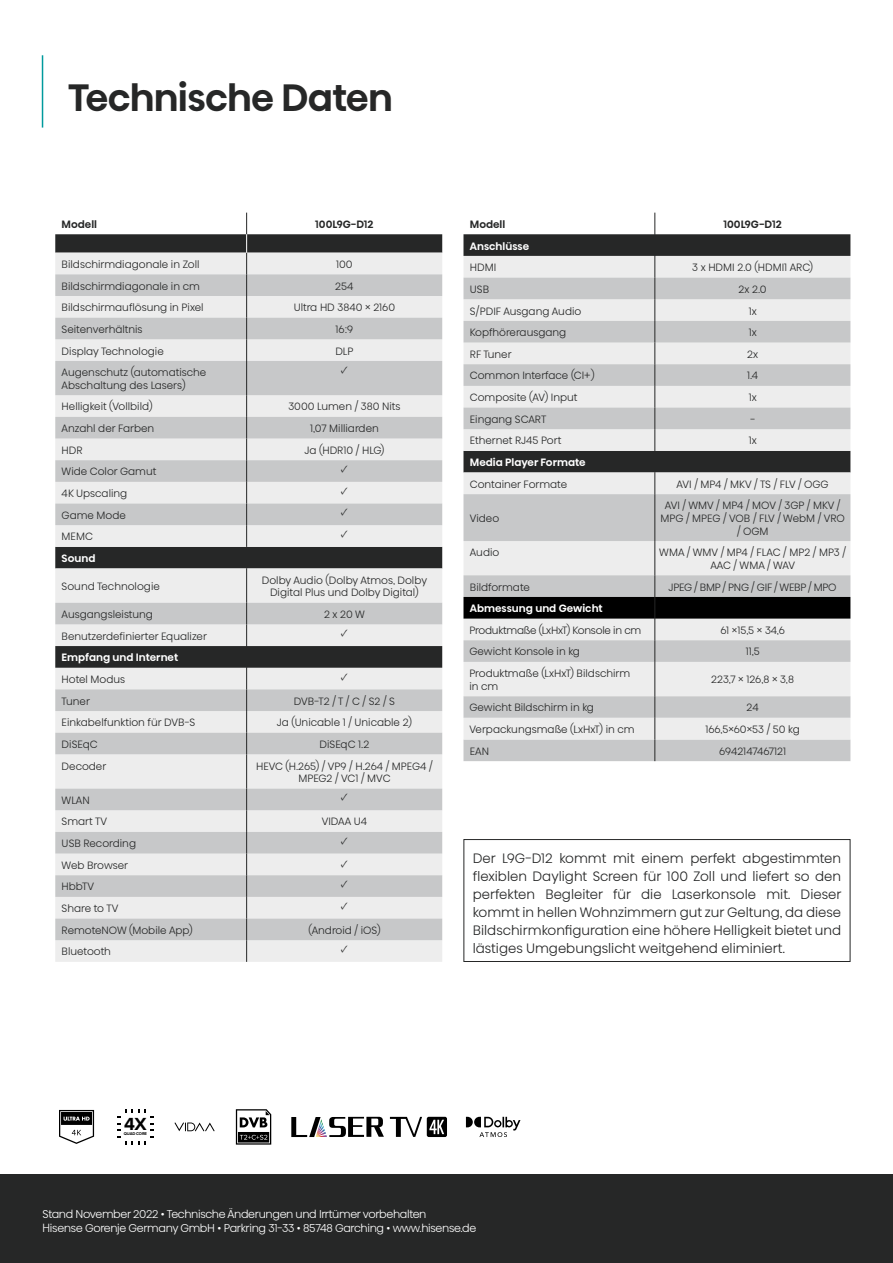
<style>
.page{position:relative;width:893px;height:1263px;background:#fff}
.page>*{position:absolute;margin:0;border:0;box-sizing:border-box;transform-origin:0 0}
.t1{font:500 37.5px "Hisense Alfabet";letter-spacing:-.02em;color:#262727}
.t2{font:700 18.15px "Proxima Nova";color:#000}
.t3{font:300 13.5px/18px "Hisense Alfabet";color:#262727;text-align:justify}
.t4{font:300 11.25px/13.5px "Hisense Alfabet";letter-spacing:-.03em;color:#fff}
.t5{font:300 10.5px/12.6px "Hisense Alfabet";color:#262727;text-align:center}
.t6{font:500 10.5px "Hisense Alfabet";color:#fff}
.t7{font:500 10.5px "Hisense Alfabet";color:#262727}
.t8{font:300 10.5px "Hisense Alfabet";letter-spacing:-.02em;color:#262727}
.t9{font:300 10.5px "Hisense Alfabet";letter-spacing:-.025em;color:#262727}
.t10{font:500 10.5px "Minion Pro";color:#262727}
.t11{font:700 4.2px "Proxima Nova";letter-spacing:-.03em;color:#000}
</style>
<div class="page">
<div style="left:0;top:1175px;width:893px;height:88px;background:#262727"></div>
<hr style="left:42px;top:55px;width:1px;height:73px;background:#009a9d">
<div style="left:463px;top:839px;width:387px;height:123px;border:1px solid #262727"></div>
<svg style="left:55px;top:234px;width:387px;height:19px;background:#2f3030"></svg>
<div style="left:55px;top:253px;width:387px;height:709px;background:#ededed"></div>
<svg style="left:55px;top:274px;width:387px;height:666px;background:#d3d4d4"></svg>
<hr style="left:246px;top:361px;width:1px;height:34px;background:#262727">
<svg style="left:246px;top:395px;width:1px;height:173px"></svg>
<hr style="left:246px;top:568px;width:1px;height:35px;background:#262727">
<svg style="left:55px;top:603px;width:387px;height:151px;background:#bfc0c0"></svg>
<hr style="left:246px;top:754px;width:1px;height:35px;background:#262727">
<svg style="left:246px;top:789px;width:1px;height:173px"></svg>
<svg style="left:246px;top:213px;width:1px;height:148px"></svg>
<svg style="left:59px;top:1110px;width:35px;height:34px"></svg>
<svg style="left:175px;top:1122px;width:40px;height:9px"></svg>
<svg style="left:117px;top:1109px;width:37px;height:36px"></svg>
<svg style="left:235px;top:1109px;width:37px;height:36px"></svg>
<svg style="left:236px;top:1109px;width:35px;height:35px"></svg>
<svg style="left:463px;top:234px;width:387px;height:22px;background:#2a2b2b"></svg>
<div style="left:463px;top:256px;width:387px;height:22px;background:#ededed"></div>
<svg style="left:463px;top:278px;width:387px;height:297px;background:#cdcece"></svg>
<svg style="left:654px;top:213px;width:1px;height:281px"></svg>
<hr style="left:654px;top:494px;width:1px;height:47px;background:#262727">
<hr style="left:654px;top:541px;width:1px;height:34px;background:#262727">
<svg style="left:463px;top:575px;width:387px;height:186px;background:#bfc0c0"></svg>
<svg style="left:291px;top:1117px;width:93px;height:20px"></svg>
<svg style="left:390px;top:1117px;width:57px;height:20px"></svg>
<svg style="left:466px;top:1117px;width:54px;height:20px"></svg>
<h1 class="t1" style="left:68px;top:71px;width:327px">Technische Daten</h1>
<p class="t7" style="left:62px;top:217px;width:37px">Modell</p>
<p class="t7" style="left:315px;top:217px;width:60px">100L9G-D12</p>
<p class="t5" style="left:62px;top:256px;width:139px">Bildschirmdiagonale in Zoll</p>
<p class="t5" style="left:336px;top:256px;width:18px">100</p>
<p class="t5" style="left:62px;top:278px;width:140px">Bildschirmdiagonale in cm</p>
<p class="t5" style="left:335px;top:278px;width:20px">254</p>
<p class="t5" style="left:62px;top:300px;width:143px">Bildschirmauflösung in Pixel</p>
<p class="t5" style="left:294px;top:300px;width:103px">Ultra HD 3840 × 2160</p>
<p class="t5" style="left:62px;top:321px;width:82px">Seitenverhältnis</p>
<p class="t5" style="left:336px;top:321px;width:19px">16:9</p>
<p class="t5" style="left:62px;top:343px;width:104px">Display Technologie</p>
<p class="t5" style="left:335px;top:343px;width:20px">DLP</p>
<p class="t5" style="left:62px;top:365px;width:146px;text-align:left">Augenschutz (automatische<br>Abschaltung des Lasers)</p>
<p class="t10" style="left:341px;top:362px;width:9px">✓</p>
<p class="t5" style="left:62px;top:399px;width:93px">Helligkeit (Vollbild)</p>
<p class="t5" style="left:288px;top:399px;width:114px">3000 Lumen / 380 Nits</p>
<p class="t5" style="left:62px;top:420px;width:94px">Anzahl der Farben</p>
<p class="t5" style="left:310px;top:420px;width:70px">1,07 Milliarden</p>
<p class="t5" style="left:62px;top:442px;width:23px">HDR</p>
<p class="t5" style="left:304px;top:442px;width:81px">Ja (HDR10 / HLG)</p>
<p class="t5" style="left:62px;top:464px;width:96px">Wide Color Gamut</p>
<p class="t10" style="left:341px;top:462px;width:9px">✓</p>
<p class="t5" style="left:62px;top:485px;width:67px">4K Upscaling</p>
<p class="t10" style="left:341px;top:483px;width:9px">✓</p>
<p class="t5" style="left:62px;top:507px;width:66px">Game Mode</p>
<p class="t10" style="left:341px;top:505px;width:9px">✓</p>
<p class="t5" style="left:62px;top:529px;width:33px">MEMC</p>
<p class="t10" style="left:341px;top:526px;width:9px">✓</p>
<p class="t6" style="left:62px;top:551px;width:35px">Sound</p>
<p class="t5" style="left:62px;top:578px;width:100px">Sound Technologie</p>
<p class="t5" style="left:262px;top:572px;width:167px">Dolby Audio (Dolby Atmos, Dolby<br>Digital Plus und Dolby Digital)</p>
<p class="t5" style="left:62px;top:606px;width:93px">Ausgangsleistung</p>
<p class="t5" style="left:324px;top:606px;width:42px">2 x 20 W</p>
<p class="t5" style="left:62px;top:628px;width:147px">Benutzerdefinierter Equalizer</p>
<p class="t10" style="left:341px;top:626px;width:9px">✓</p>
<p class="t6" style="left:62px;top:650px;width:118px">Empfang und Internet</p>
<p class="t5" style="left:62px;top:671px;width:65px">Hotel Modus</p>
<p class="t10" style="left:341px;top:669px;width:9px">✓</p>
<p class="t5" style="left:62px;top:693px;width:30px">Tuner</p>
<p class="t5" style="left:294px;top:693px;width:103px">DVB-T2 / T / C / S2 / S</p>
<p class="t5" style="left:62px;top:715px;width:135px">Einkabelfunktion für DVB-S</p>
<p class="t5" style="left:277px;top:715px;width:136px">Ja (Unicable 1 / Unicable 2)</p>
<p class="t5" style="left:62px;top:736px;width:37px">DiSEqC</p>
<p class="t5" style="left:320px;top:736px;width:51px">DiSEqC 1.2</p>
<p class="t5" style="left:62px;top:758px;width:46px">Decoder</p>
<p class="t5" style="left:256px;top:758px;width:178px">HEVC (H.265) / VP9 / H.264 / MPEG4 /<br>MPEG2 / VC1 / MVC</p>
<p class="t5" style="left:62px;top:792px;width:30px">WLAN</p>
<p class="t10" style="left:341px;top:790px;width:9px">✓</p>
<p class="t5" style="left:62px;top:814px;width:47px">Smart TV</p>
<p class="t5" style="left:322px;top:814px;width:47px">VIDAA U4</p>
<p class="t5" style="left:62px;top:835px;width:76px">USB Recording</p>
<p class="t10" style="left:341px;top:833px;width:9px">✓</p>
<p class="t5" style="left:62px;top:857px;width:68px">Web Browser</p>
<p class="t10" style="left:341px;top:857px;width:9px">✓</p>
<p class="t5" style="left:62px;top:879px;width:34px">HbbTV</p>
<p class="t10" style="left:341px;top:876px;width:9px">✓</p>
<p class="t5" style="left:62px;top:900px;width:58px">Share to TV</p>
<p class="t10" style="left:341px;top:898px;width:9px">✓</p>
<p class="t5" style="left:62px;top:922px;width:133px">RemoteNOW (Mobile App)</p>
<p class="t5" style="left:308px;top:922px;width:74px">(Android / iOS)</p>
<p class="t5" style="left:62px;top:944px;width:51px">Bluetooth</p>
<p class="t10" style="left:341px;top:941px;width:9px">✓</p>
<p class="t7" style="left:470px;top:217px;width:37px">Modell</p>
<p class="t7" style="left:723px;top:217px;width:60px">100L9G-D12</p>
<p class="t6" style="left:470px;top:238px;width:61px">Anschlüsse</p>
<p class="t5" style="left:470px;top:260px;width:28px">HDMI</p>
<p class="t5" style="left:692px;top:260px;width:122px">3 x HDMI 2.0 (HDMI1 ARC)</p>
<p class="t5" style="left:470px;top:281px;width:21px">USB</p>
<p class="t5" style="left:739px;top:281px;width:30px">2x 2.0</p>
<p class="t5" style="left:470px;top:303px;width:113px">S/PDIF Ausgang Audio</p>
<p class="t5" style="left:749px;top:303px;width:10px">1x</p>
<p class="t5" style="left:470px;top:324px;width:98px">Kopfhörerausgang</p>
<p class="t5" style="left:749px;top:324px;width:10px">1x</p>
<p class="t5" style="left:470px;top:346px;width:43px">RF Tuner</p>
<p class="t5" style="left:747px;top:346px;width:12px">2x</p>
<p class="t5" style="left:470px;top:368px;width:126px">Common Interface (CI+)</p>
<p class="t5" style="left:747px;top:368px;width:13px">1.4</p>
<p class="t5" style="left:470px;top:389px;width:109px">Composite (AV) Input</p>
<p class="t5" style="left:749px;top:389px;width:10px">1x</p>
<p class="t5" style="left:470px;top:411px;width:78px">Eingang SCART</p>
<p class="t5" style="left:750px;top:411px;width:7px">-</p>
<p class="t5" style="left:470px;top:433px;width:93px">Ethernet RJ45 Port</p>
<p class="t5" style="left:749px;top:433px;width:10px">1x</p>
<p class="t6" style="left:470px;top:455px;width:117px">Media Player Formate</p>
<p class="t5" style="left:470px;top:476px;width:99px">Container Formate</p>
<p class="t5" style="left:677px;top:476px;width:154px">AVI / MP4 / MKV / TS / FLV / OGG</p>
<p class="t5" style="left:470px;top:510px;width:31px">Video</p>
<p class="t5" style="left:660px;top:498px;width:186px">AVI / WMV / MP4 / MOV / 3GP / MKV /<br>MPG / MPEG / VOB / FLV / WebM / VRO / OGM</p>
<p class="t5" style="left:470px;top:545px;width:31px">Audio</p>
<p class="t5" style="left:659px;top:545px;width:189px">WMA / WMV / MP4 / FLAC / MP2 / MP3 /<br>AAC / WMA / WAV</p>
<p class="t5" style="left:470px;top:579px;width:62px">Bildformate</p>
<p class="t9" style="left:669px;top:577px;width:170px">JPEG / BMP / PNG / GIF / WEBP / MPO</p>
<p class="t6" style="left:470px;top:601px;width:134px">Abmessung und Gewicht</p>
<p class="t8" style="left:469px;top:620px;width:173px">Produktmaße (LxHxT) Konsole in cm</p>
<p class="t5" style="left:720px;top:622px;width:66px">61 ×15,5 × 34,6</p>
<p class="t5" style="left:469px;top:644px;width:112px">Gewicht Konsole in kg</p>
<p class="t5" style="left:746px;top:644px;width:15px">11,5</p>
<p class="t5" style="left:469px;top:665px;width:162px;text-align:left">Produktmaße (LxHxT) Bildschirm in cm</p>
<p class="t5" style="left:711px;top:672px;width:84px">223,7 × 126,8 × 3,8</p>
<p class="t5" style="left:469px;top:700px;width:126px">Gewicht Bildschirm in kg</p>
<p class="t5" style="left:747px;top:700px;width:14px">24</p>
<p class="t5" style="left:469px;top:721px;width:167px">Verpackungsmaße (LxHxT) in cm</p>
<p class="t5" style="left:705px;top:721px;width:96px">166,5×60×53 / 50 kg</p>
<p class="t5" style="left:470px;top:743px;width:21px">EAN</p>
<p class="t5" style="left:719px;top:743px;width:68px">6942147467121</p>
<p class="t3" style="left:473px;top:847px;width:370px">Der L9G-D12 kommt mit einem perfekt abgestimmten flexiblen Daylight Screen für 100 Zoll und liefert so den perfekten Begleiter für die Laserkonsole mit. Dieser kommt in hellen Wohnzimmern gut zur Geltung, da diese Bildschirmkonfiguration eine höhere Helligkeit bietet und lästiges Umgebungslicht weitgehend eliminiert.</p>
<h2 class="t2" style="left:124px;top:1116px;width:24px">4X</h2>
<p class="t11" style="left:124px;top:1131px;width:25px">QUAD CORE</p>
<p class="t4" style="left:43px;top:1205px;width:435px">Stand November 2022 • Technische Änderungen und Irrtümer vorbehalten<br>Hisense Gorenje Germany GmbH • Parkring 31-33 • 85748 Garching • www.hisense.de</p>
</div>
